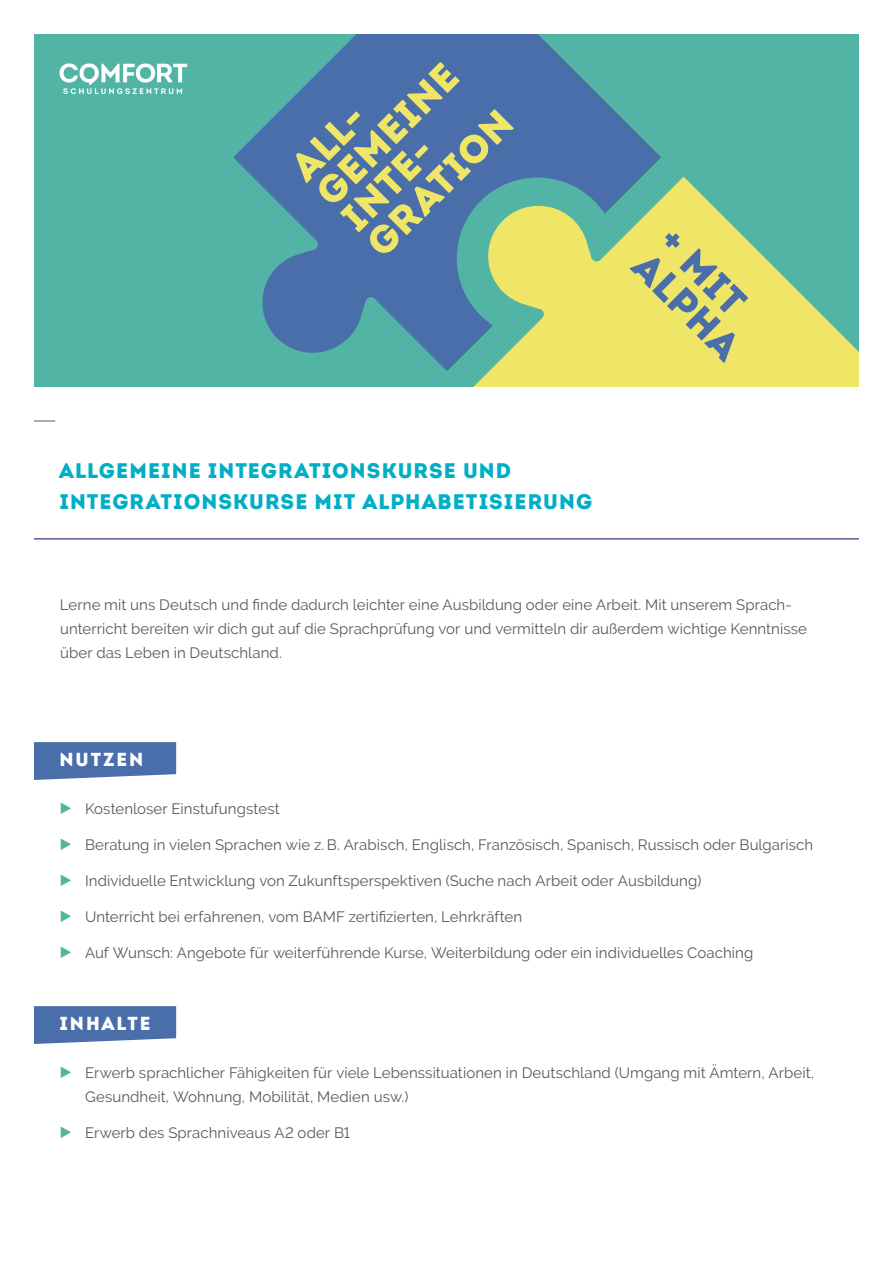
<style>
.page{position:relative;width:893px;height:1263px;background:#fff}
.page>*{position:absolute;margin:0;border:0;box-sizing:border-box;transform-origin:0 0}
.t1{font:900 39px/35.8px "Intro";color:#efe566}
.t2{font:900 39px/35.8px "Intro";color:#4a6eaa}
.t3{font:900 21px/31.5px "Intro";letter-spacing:.05em;color:#00aec6}
.t4{font:900 18.75px "Intro";letter-spacing:.1em;color:#fff}
.t5{font:15px/24px "Raleway";letter-spacing:.005em;color:#5a5958}
.s1{font-family:"Sarabun";font-size:19.5px;color:#51b4a5}
</style>
<div class="page">
<div style="left:34px;top:34px;width:825px;height:353px;background:#51b4a5"></div>
<svg style="left:473px;top:177px;width:386px;height:210px;fill:#efe566"></svg>
<svg style="left:233px;top:34px;width:428px;height:337px;fill:#4a6eaa"></svg>
<svg style="left:34px;top:421px;width:21px;height:1px"></svg>
<hr style="left:34px;top:538px;width:825px;height:2px;background:#5f5793">
<svg style="left:60px;top:63px;width:127px;height:31px"></svg>
<svg style="left:34px;top:742px;width:142px;height:38px;background:#5879b0"></svg>
<svg style="left:34px;top:1006px;width:142px;height:38px;background:#5879b0"></svg>
<h1 class="t1" style="left:284px;top:160px;width:189px;rotate:-45deg">ALL-<br>GEMEINE<br>INTE-<br>GRATION</h1>
<h1 class="t2" style="left:678px;top:221px;width:134px;rotate:45deg">+ MIT<br>ALPHA</h1>
<h2 class="t3" style="left:59px;top:454px;width:534px">ALLGEMEINE INTEGRATIONSKURSE UND<br>INTEGRATIONSKURSE MIT ALPHABETISIERUNG</h2>
<p class="t5" style="left:60px;top:593px;width:749px">Lerne mit uns Deutsch und finde dadurch leichter eine Ausbildung oder eine Arbeit. Mit unserem Sprach&shy;unterricht bereiten wir dich gut auf die Sprachprüfung vor und vermitteln dir außerdem wichtige Kenntnisse über das Leben in Deutschland.</p>
<p class="t4" style="left:60px;top:747px;width:85px">NUTZEN</p>
<p class="t5" style="left:59px;top:797px;width:222px"><span class="s1">▶</span> Kostenloser Einstufungstest</p>
<p class="t5" style="left:59px;top:833px;width:756px"><span class="s1">▶</span> Beratung in vielen Sprachen wie z. B. Arabisch, Englisch, Französisch, Spanisch, Russisch oder Bulgarisch</p>
<p class="t5" style="left:59px;top:869px;width:644px"><span class="s1">▶</span> Individuelle Entwicklung von Zukunftsperspektiven (Suche nach Arbeit oder Ausbildung)</p>
<p class="t5" style="left:59px;top:905px;width:465px"><span class="s1">▶</span> Unterricht bei erfahrenen, vom BAMF zertifizierten, Lehrkräften</p>
<p class="t5" style="left:59px;top:941px;width:696px"><span class="s1">▶</span> Auf Wunsch: Angebote für weiterführende Kurse, Weiterbildung oder ein individuelles Coaching</p>
<p class="t4" style="left:60px;top:1011px;width:92px">INHALTE</p>
<p class="t5" style="left:85px;top:1061px;width:731px;text-indent:-26px"><span class="s1">▶</span> Erwerb sprachlicher Fähigkeiten für viele Lebenssituationen in Deutschland (Umgang mit Ämtern, Arbeit,<br>Gesundheit, Wohnung, Mobilität, Medien usw.)</p>
<p class="t5" style="left:59px;top:1121px;width:293px"><span class="s1">▶</span> Erwerb des Sprachniveaus A2 oder B1</p>
</div>
